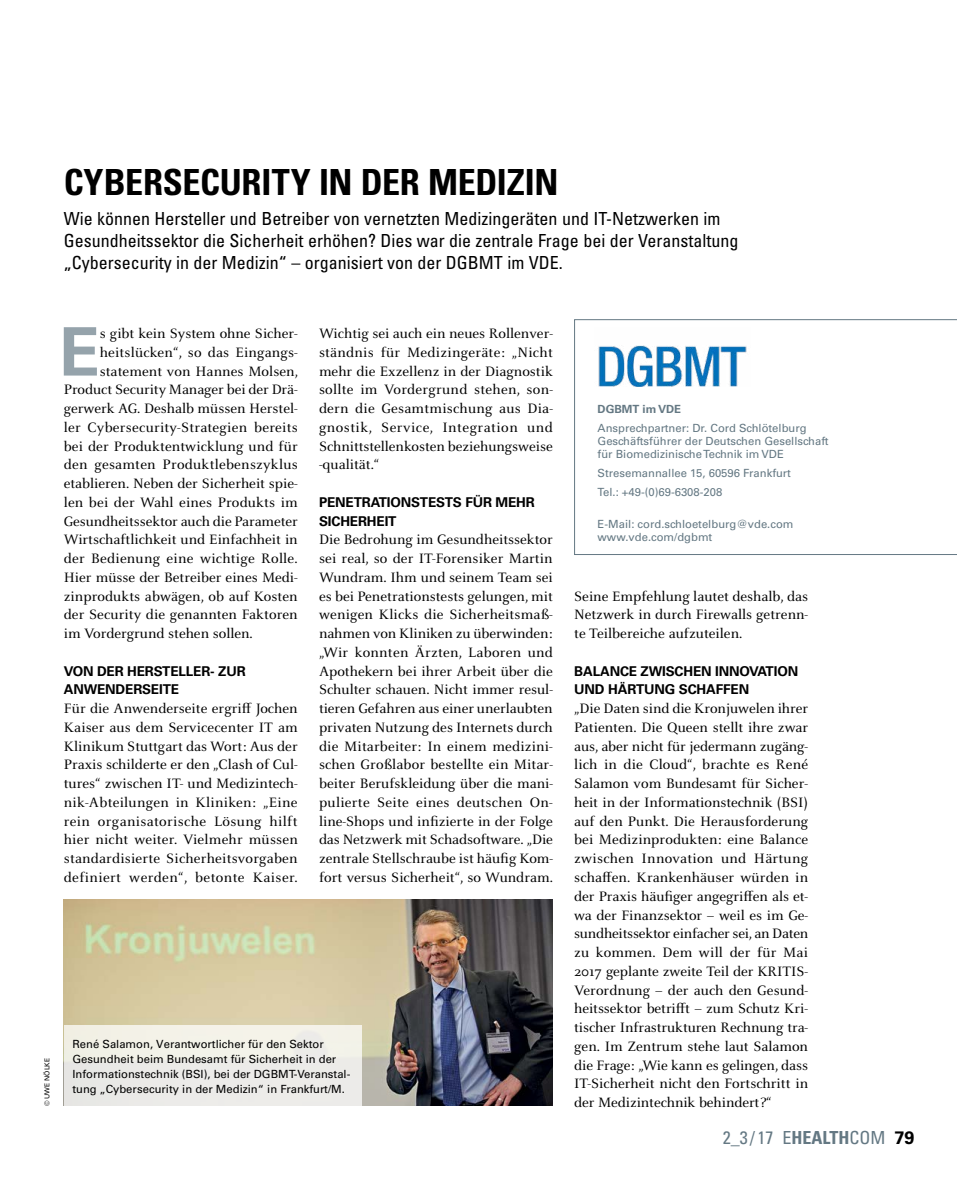
<style>
.page{position:relative;width:957px;height:1191px;background:#fff}
.page>*{position:absolute;margin:0;border:0;box-sizing:border-box;transform-origin:0 0}
.t1{font:700 66.9px "Univers LT Std";color:#95a3ab}
.t2{font:700 condensed 36px "Univers LT Std";letter-spacing:-.005em;color:#000}
.t3{font:condensed 18px/21.6px "Univers LT Std";color:#000}
.t4{font:condensed 18px "Univers LT Std";color:#647883}
.t5{font:15px/18.8px "Celeste OT";color:#000;text-align:justify}
.t6{font:700 13.5px/18.8px "Univers LT Std";letter-spacing:-.01em;color:#000}
.t7{font:11.25px/12.8px "Univers LT Std";color:#647883}
.t8{font:11.25px/15px "Univers LT Std";color:#000}
.t9{font:700 11.25px "Univers LT Std";color:#647883}
.t10{font:6.75px "Univers LT Std";color:#000}
.s1{font-weight:700}
.s2{font-weight:700;font-stretch:normal;color:#000}
</style>
<div class="page">
<svg style="left:574px;top:319px;width:383px;height:236px"></svg>
<img style="left:595px;top:327px;width:155px;height:59px">
<img style="left:64px;top:899px;width:489px;height:206px">
<div style="left:64px;top:1025px;width:297px;height:80px;background:#ecece9"></div>
<h2 class="t2" style="left:64px;top:160px;width:496px">CYBERSECURITY IN DER MEDIZIN</h2>
<p class="t3" style="left:64px;top:208px;width:676px">Wie können Hersteller und Betreiber von vernetzten Medizingeräten und IT-Netzwerken im<br>Gesundheitssektor die Sicherheit erhöhen? Dies war die zentrale Frage bei der Veranstaltung „Cybersecurity in der Medizin“ – organisiert von der DGBMT im VDE.</p>
<h1 class="t1" style="left:59px;top:313px;width:42px">E</h1>
<p class="t5" style="left:100px;top:324px;width:199px">s gibt kein System ohne Sicher-</p>
<p class="t5" style="left:100px;top:343px;width:200px">heitslücken“, so das Eingangs-</p>
<p class="t5" style="left:100px;top:361px;width:200px">statement von Hannes Molsen,</p>
<p class="t5" style="left:64px;top:380px;width:235px">Product Security Manager bei der Drä-</p>
<p class="t5" style="left:64px;top:399px;width:235px">gerwerk AG. Deshalb müssen Herstel-</p>
<p class="t5" style="left:64px;top:418px;width:235px">ler Cybersecurity-Strategien bereits</p>
<p class="t5" style="left:64px;top:436px;width:235px">bei der Produktentwicklung und für</p>
<p class="t5" style="left:64px;top:455px;width:235px">den gesamten Produktlebenszyklus</p>
<p class="t5" style="left:64px;top:474px;width:235px">etablieren. Neben der Sicherheit spie-</p>
<p class="t5" style="left:64px;top:493px;width:235px">len bei der Wahl eines Produkts im</p>
<p class="t5" style="left:64px;top:511px;width:235px">Gesundheitssektor auch die Parameter</p>
<p class="t5" style="left:64px;top:530px;width:235px">Wirtschaftlichkeit und Einfachheit in</p>
<p class="t5" style="left:64px;top:549px;width:235px">der Bedienung eine wichtige Rolle.</p>
<p class="t5" style="left:64px;top:568px;width:235px">Hier müsse der Betreiber eines Medi-</p>
<p class="t5" style="left:64px;top:586px;width:235px">zinprodukts abwägen, ob auf Kosten</p>
<p class="t5" style="left:64px;top:605px;width:235px">der Security die genannten Faktoren</p>
<p class="t5" style="left:64px;top:624px;width:191px">im Vordergrund stehen sollen.</p>
<p class="t6" style="left:64px;top:661px;width:183px">VON DER HERSTELLER- ZUR<br>ANWENDERSEITE</p>
<p class="t5" style="left:64px;top:699px;width:235px">Für die Anwenderseite ergriff Jochen Kaiser aus dem Servicecenter IT am Klinikum Stuttgart das Wort: Aus der Praxis schilderte er den „Clash of Cul&shy;tures“ zwischen IT- und Medizintech&shy;nik-Abteilungen in Kliniken: „Eine rein organisatorische Lösung hilft hier nicht weiter. Vielmehr müssen standardisierte Sicherheitsvorgaben definiert werden“, betonte Kaiser.</p>
<p class="t5" style="left:319px;top:324px;width:235px">Wichtig sei auch ein neues Rollenver&shy;ständnis für Medizingeräte: „Nicht mehr die Exzellenz in der Diagnostik sollte im Vordergrund stehen, son&shy;dern die Gesamtmischung aus Dia&shy;gnostik, Service, Integration und Schnittstellenkosten beziehungsweise -qualität.“</p>
<p class="t6" style="left:319px;top:493px;width:217px">PENETRATIONSTESTS FÜR MEHR<br>SICHERHEIT</p>
<p class="t5" style="left:319px;top:530px;width:236px">Die Bedrohung im Gesundheitssektor sei real, so der IT-Forensiker Martin Wundram. Ihm und seinem Team sei es bei Penetrationstests gelungen, mit wenigen Klicks die Sicherheitsmaß&shy;nahmen von Kliniken zu überwinden: „Wir konnten Ärzten, Laboren und Apothekern bei ihrer Arbeit über die Schulter schauen. Nicht immer resul&shy;tieren Gefahren aus einer unerlaubten privaten Nutzung des Internets durch die Mitarbeiter: In einem medizini&shy;schen Großlabor bestellte ein Mitar&shy;beiter Berufskleidung über die mani&shy;pulierte Seite eines deutschen On&shy;line-Shops und infizierte in der Folge das Netzwerk mit Schadsoftware. „Die zentrale Stellschraube ist häufig Kom&shy;fort versus Sicherheit“, so Wundram.</p>
<p class="t10" style="left:43px;top:1106px;width:50px;rotate:-90deg">© UWE NÖLKE</p>
<p class="t8" style="left:72px;top:1036px;width:279px">René Salamon, Verantwortlicher für den Sektor Gesundheit beim Bundesamt für Sicherheit in der Informationstechnik (BSI), bei der DGBMT-Veranstal&shy;tung „Cybersecurity in der Medizin“ in Frankfurt/M.</p>
<p class="t9" style="left:597px;top:402px;width:85px">DGBMT im VDE</p>
<p class="t7" style="left:597px;top:422px;width:232px">Ansprechpartner: Dr. Cord Schlötelburg<br>Geschäftsführer der Deutschen Gesellschaft für Biomedizinische Technik im VDE</p>
<p class="t7" style="left:597px;top:463px;width:195px;line-height:19.2px">Stresemannallee 15, 60596 Frankfurt<br>Tel.: +49-(0)69-6308-208</p>
<p class="t7" style="left:597px;top:517px;width:197px">E-Mail: cord.schloetelburg@vde.com www.vde.com/dgbmt</p>
<p class="t5" style="left:574px;top:586px;width:235px">Seine Empfehlung lautet deshalb, das Netzwerk in durch Firewalls getrenn&shy;te Teilbereiche aufzuteilen.</p>
<p class="t6" style="left:574px;top:661px;width:225px">BALANCE ZWISCHEN INNOVATION<br>UND HÄRTUNG SCHAFFEN</p>
<p class="t5" style="left:574px;top:699px;width:236px">„Die Daten sind die Kronjuwelen ihrer Patienten. Die Queen stellt ihre zwar aus, aber nicht für jedermann zugäng&shy;lich in die Cloud“, brachte es René Salamon vom Bundesamt für Sicher&shy;heit in der Informationstechnik (BSI) auf den Punkt. Die Herausforderung bei Medizinprodukten: eine Balance zwischen Innovation und Härtung schaffen. Krankenhäuser würden in der Praxis häufiger angegriffen als et&shy;wa der Finanzsektor – weil es im Ge&shy;sundheitssektor einfacher sei, an Daten zu kommen. Dem will der für Mai 2017 geplante zweite Teil der KRITIS-Verordnung – der auch den Gesund&shy;heitssektor betrifft – zum Schutz Kri&shy;tischer Infrastrukturen Rechnung tra&shy;gen. Im Zentrum stehe laut Salamon die Frage: „Wie kann es gelingen, dass IT-Sicherheit nicht den Fortschritt in</p>
<p class="t5" style="left:574px;top:1093px;width:199px">der Medizintechnik behindert?“</p>
<p class="t4" style="left:723px;top:1126px;width:193px">2_3 / 17 E<span class="s1">HEALTH</span>COM <span class="s2">79</span></p>
</div>
